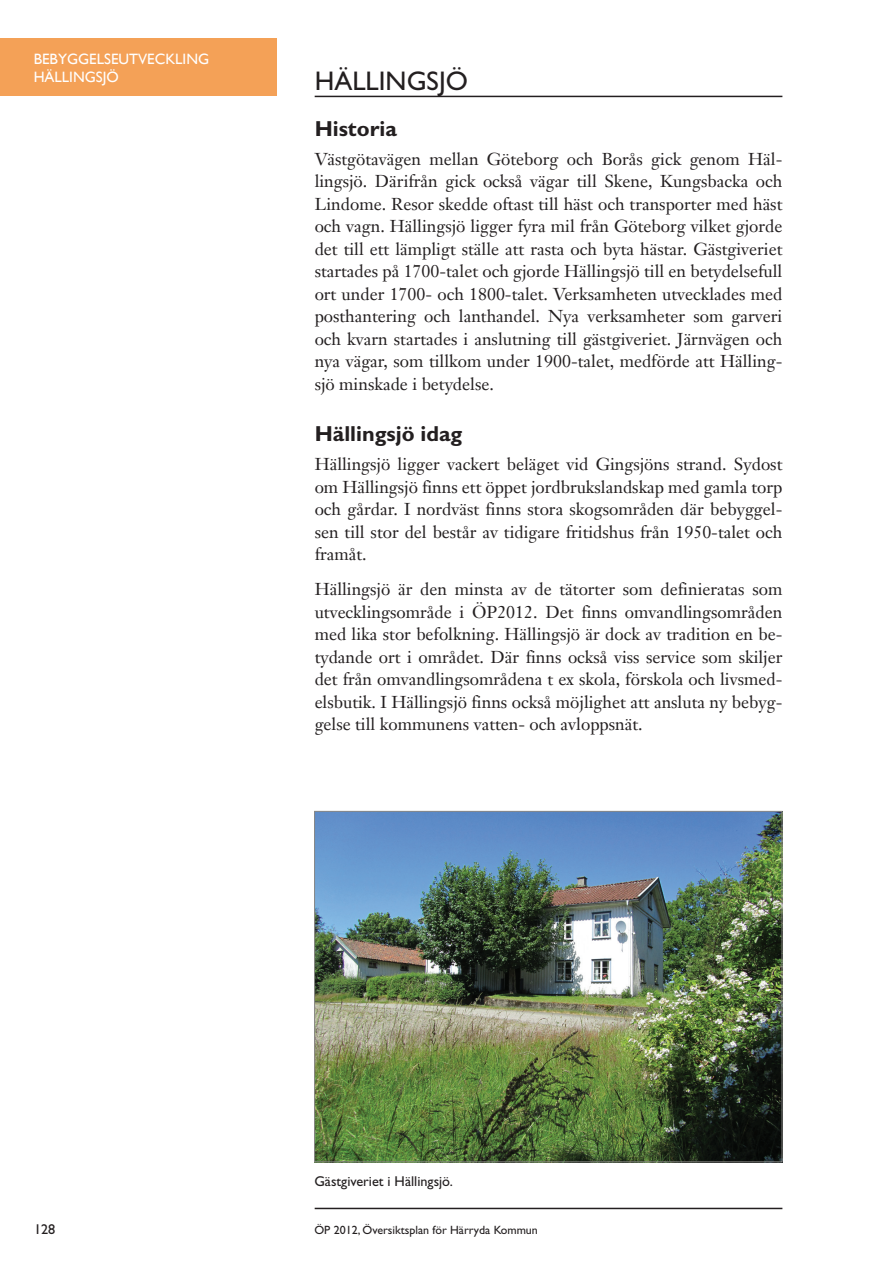
<style>
.page{position:relative;width:893px;height:1263px;background:#fff}
.page>*{position:absolute;margin:0;border:0;box-sizing:border-box;transform-origin:0 0}
.t1{font:27px "Gill Sans Std";color:#231f20}
.t2{font:700 21.75px "Gill Sans Std";color:#231f20}
.t3{font:17.25px/22.5px "Janson Text";color:#231f20;text-align:justify}
.t4{font:15px/18px "Gill Sans";color:#fff}
.t5{font:14.25px "Gill Sans Std";color:#231f20}
.t6{font:12px "Gill Sans Std";color:#231f20}
</style>
<div class="page">
<hr style="left:315px;top:96px;width:467px;height:1px;background:#231f20">
<hr style="left:315px;top:1208px;width:467px;height:1px;background:#231f20">
<div style="left:0;top:38px;width:276px;height:57px;background:#f4a157"></div>
<img style="left:316px;top:813px;width:464px;height:347px">
<p class="t4" style="left:34px;top:50px;width:177px">BEBYGGELSEUTVECKLING<br>HÄLLINGSJÖ</p>
<h1 class="t1" style="left:315px;top:65px;width:155px">Hällingsjö</h1>
<p class="t2" style="left:315px;top:115px;width:84px">Historia</p>
<p class="t3" style="left:315px;top:147px;width:469px">Västgötavägen mellan Göteborg och Borås gick genom Häl&shy;lingsjö. Därifrån gick också vägar till Skene, Kungsbacka och Lindome. Resor skedde oftast till häst och transporter med häst och vagn. Hällingsjö ligger fyra mil från Göteborg vilket gjorde det till ett lämpligt ställe att rasta och byta hästar. Gästgiveriet startades på 1700-talet och gjorde Hällingsjö till en betydelsefull ort under 1700- och 1800-talet. Verksamheten utvecklades med posthantering och lanthandel. Nya verksamheter som garveri och kvarn startades i anslutning till gästgiveriet. Järnvägen och nya vägar, som tillkom under 1900-talet, medförde att Hälling&shy;sjö minskade i betydelse.</p>
<p class="t2" style="left:315px;top:421px;width:149px">Hällingsjö idag</p>
<p class="t3" style="left:315px;top:453px;width:469px">Hällingsjö ligger vackert beläget vid Gingsjöns strand. Sydost om Hällingsjö finns ett öppet jordbrukslandskap med gamla torp och gårdar. I nordväst finns stora skogsområden där bebyggel&shy;sen till stor del består av tidigare fritidshus från 1950-talet och framåt.</p>
<p class="t3" style="left:315px;top:578px;width:469px">Hällingsjö är den minsta av de tätorter som definieratas som utvecklingsområde i ÖP2012. Det finns omvandlingsområden med lika stor befolkning. Hällingsjö är dock av tradition en be&shy;tydande ort i området. Där finns också viss service som skiljer det från omvandlingsområdena t ex skola, förskola och livsmed&shy;elsbutik. I Hällingsjö finns också möjlighet att ansluta ny bebyg&shy;gelse till kommunens vatten- och avloppsnät.</p>
<p class="t5" style="left:314px;top:1172px;width:140px">Gästgiveriet i Hällingsjö.</p>
<p class="t5" style="left:34px;top:1221px;width:23px">128</p>
<p class="t6" style="left:314px;top:1223px;width:225px">ÖP 2012, Översiktsplan för Härryda Kommun</p>
</div>
